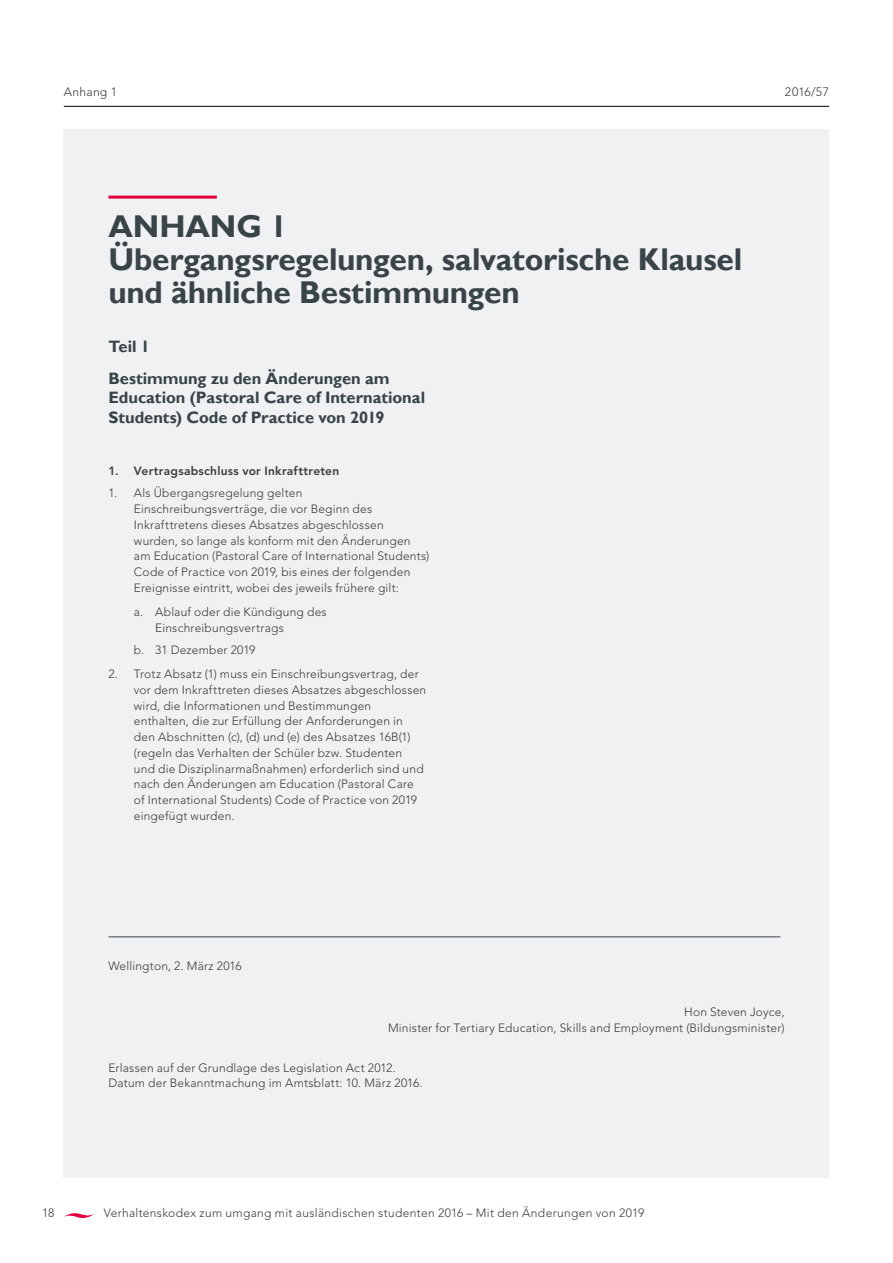
<style>
.page{position:relative;width:893px;height:1263px;background:#fff}
.page>*{position:absolute;margin:0;border:0;box-sizing:border-box;transform-origin:0 0}
.t1{font:700 31.5px/33px "Gill Sans";letter-spacing:-.01em;color:#394448}
.t2{font:700 16.5px/32.2px "Gill Sans";letter-spacing:-.005em;color:#394448}
.t3{font:300 12.15px "Avenir LT Pro";letter-spacing:.02em;color:#3c3c3b}
.t4{font:300 12px/15.8px "Avenir LT Pro";letter-spacing:.015em;color:#3c3c3b}
.t5{font:800 12px "Avenir LT Pro";letter-spacing:.02em;color:#3c3c3b}
</style>
<div class="page">
<hr style="left:64px;top:106px;width:765px;height:1px;background:#000">
<svg style="left:64px;top:1213px;width:30px;height:5px"></svg>
<div style="left:64px;top:130px;width:765px;height:1048px;background:#eff1f3"></div>
<hr style="left:108px;top:196px;width:109px;height:3px;background:#e40040">
<hr style="left:108px;top:936px;width:672px;height:1px;background:#394448">
<p class="t3" style="left:64px;top:85px;width:55px">Anhang 1</p>
<p class="t3" style="left:785px;top:85px;width:46px">2016/57</p>
<h1 class="t1" style="left:108px;top:211px;width:635px">ANHANG 1<br>Übergangsregelungen, salvatorische Klausel und ähnliche Bestimmungen</h1>
<h2 class="t2" style="left:108px;top:330px;width:283px">Teil 1<br>Bestimmung zu den Änderungen am</h2>
<h2 class="t2" style="left:108px;top:388px;width:318px;line-height:19.5px">Education (Pastoral Care of International<br>Students) Code of Practice von 2019</h2>
<p class="t5" style="left:108px;top:464px;width:232px">1. Vertragsabschluss vor Inkrafttreten</p>
<p class="t4" style="left:134px;top:485px;width:297px;text-indent:-26px">1. Als Übergangsregelung gelten Einschreibungsverträge, die vor Beginn des Inkrafttretens dieses Absatzes abgeschlossen wurden, so lange als konform mit den Änderungen am Education (Pastoral Care of International Students)<br>Code of Practice von 2019, bis eines der folgenden Ereignisse eintritt, wobei des jeweils frühere gilt:</p>
<p class="t4" style="left:155px;top:604px;width:173px;text-indent:-21px">a. Ablauf oder die Kündigung des<br>Einschreibungsvertrags</p>
<p class="t4" style="left:134px;top:642px;width:123px">b. 31 Dezember 2019</p>
<p class="t4" style="left:134px;top:666px;width:294px;text-indent:-26px">2. Trotz Absatz (1) muss ein Einschreibungsvertrag, der vor dem Inkrafttreten dieses Absatzes abgeschlossen wird, die Informationen und Bestimmungen enthalten, die zur Erfüllung der Anforderungen in den Abschnitten (c), (d) und (e) des Absatzes 16B(1) (regeln das Verhalten der Schüler bzw. Studenten<br>und die Disziplinarmaßnahmen) erforderlich sind und nach den Änderungen am Education (Pastoral Care of International Students) Code of Practice von 2019 eingefügt wurden.</p>
<p class="t4" style="left:108px;top:957px;width:135px">Wellington, 2. März 2016</p>
<p class="t4" style="left:388px;top:1004px;width:398px;text-align:right">Hon Steven Joyce,<br>Minister for Tertiary Education, Skills and Employment (Bildungsminister)</p>
<p class="t4" style="left:108px;top:1060px;width:316px">Erlassen auf der Grundlage des Legislation Act 2012.<br>Datum der Bekanntmachung im Amtsblatt: 10. März 2016.</p>
<p class="t4" style="left:42px;top:1205px;width:14px">18</p>
<p class="t4" style="left:104px;top:1205px;width:542px">Verhaltenskodex zum umgang mit ausländischen studenten 2016 – Mit den Änderungen von 2019</p>
</div>
